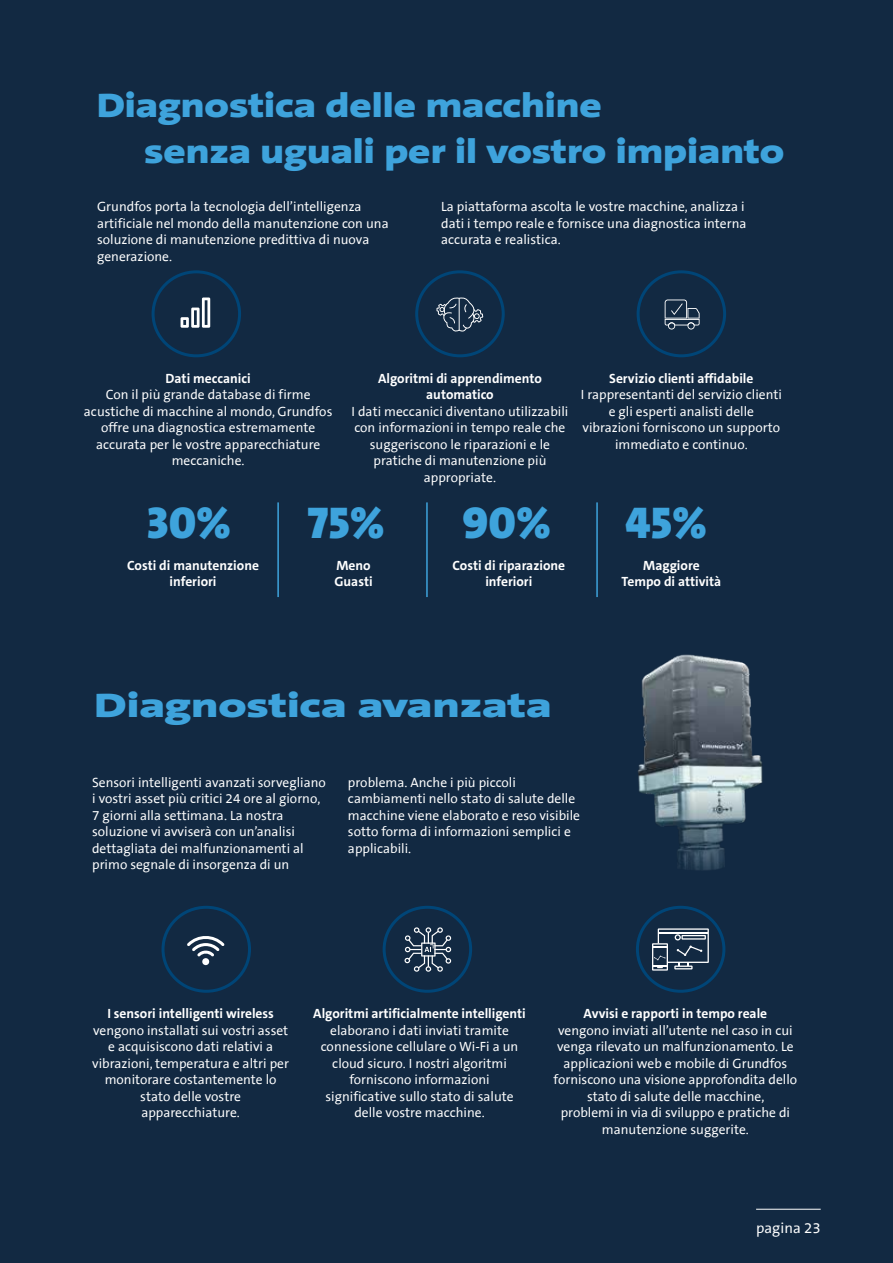
<style>
.page{position:relative;width:893px;height:1263px;background:#122942}
.page>*{position:absolute;margin:0;border:0;box-sizing:border-box;transform-origin:0 0}
.t1{font:900 45px "Grundfos The Sans";color:#3ea3dc}
.t2{font:900 34.5px/46.5px "Grundfos The Sans Extd";color:#3ea3dc;scale:.87 1}
.t3{font:900 34.5px "Grundfos The Sans Extd";color:#3ea3dc}
.t4{font:15px "Grundfos The Sans";color:#fff}
.t5{font:13.5px/16.5px "Grundfos The Sans";color:#fff;text-align:center}
.t6{font:700 13.5px/16.5px "Grundfos The Sans";color:#fff;text-align:center}
</style>
<div class="page">
<hr style="left:756px;top:1209px;width:65px;height:1px;background:#fff">
<div style="left:152px;top:270px;width:89px;height:87px;border:3px solid #004577;border-radius:50%"></div>
<div style="left:415px;top:270px;width:90px;height:87px;border:3px solid #004577;border-radius:50%"></div>
<div style="left:637px;top:270px;width:89px;height:87px;border:3px solid #004577;border-radius:50%"></div>
<hr style="left:277px;top:502px;width:2px;height:95px;background:#3ea3dc">
<hr style="left:426px;top:502px;width:2px;height:95px;background:#3ea3dc">
<hr style="left:596px;top:502px;width:2px;height:95px;background:#3ea3dc">
<div style="left:161px;top:906px;width:90px;height:87px;border:3px solid #004577;border-radius:50%"></div>
<div style="left:383px;top:906px;width:89px;height:87px;border:3px solid #004577;border-radius:50%"></div>
<div style="left:636px;top:906px;width:89px;height:87px;border:3px solid #004577;border-radius:50%"></div>
<img style="left:638px;top:654px;width:125px;height:216px">
<svg style="left:181px;top:297px;width:29px;height:31px"></svg>
<svg style="left:436px;top:297px;width:47px;height:35px"></svg>
<svg style="left:665px;top:299px;width:35px;height:30px"></svg>
<svg style="left:187px;top:936px;width:37px;height:29px"></svg>
<svg style="left:404px;top:927px;width:47px;height:45px"></svg>
<svg style="left:652px;top:928px;width:57px;height:42px"></svg>
<h2 class="t2" style="left:144px;top:82px;width:737px;text-indent:-47px">Diagnostica delle macchine<br>senza uguali per il vostro impianto</h2>
<p class="t5" style="left:97px;top:199px;width:293px;text-align:left">Grundfos porta la tecnologia dell’intelligenza artificiale nel mondo della manutenzione con una soluzione di manutenzione predittiva di nuova generazione.</p>
<p class="t5" style="left:441px;top:199px;width:307px;text-align:left">La piattaforma ascolta le vostre macchine, analizza i dati i tempo reale e fornisce una diagnostica interna accurata e realistica.</p>
<p class="t6" style="left:166px;top:370px;width:87px">Dati meccanici</p>
<p class="t5" style="left:84px;top:387px;width:250px">Con il più grande database di firme acustiche di macchine al mondo, Grundfos offre una diagnostica estremamente accurata per le vostre apparecchiature meccaniche.</p>
<p class="t6" style="left:378px;top:370px;width:165px">Algoritmi di apprendimento automatico</p>
<p class="t5" style="left:352px;top:403px;width:218px">I dati meccanici diventano utilizzabili con informazioni in tempo reale che suggeriscono le riparazioni e le pratiche di manutenzione più appropriate.</p>
<h1 class="t1" style="left:147px;top:494px;width:86px">30%</h1>
<p class="t6" style="left:127px;top:557px;width:133px">Costi di manutenzione inferiori</p>
<h1 class="t1" style="left:307px;top:494px;width:79px">75%</h1>
<p class="t6" style="left:334px;top:557px;width:40px;text-align:left">Meno<br>Guasti</p>
<h1 class="t1" style="left:463px;top:494px;width:90px">90%</h1>
<p class="t6" style="left:452px;top:557px;width:114px">Costi di riparazione inferiori</p>
<p class="t6" style="left:609px;top:370px;width:146px">Servizio clienti affidabile</p>
<p class="t5" style="left:581px;top:387px;width:203px">I rappresentanti del servizio clienti e gli esperti analisti delle vibrazioni forniscono un supporto immediato e continuo.</p>
<h1 class="t1" style="left:625px;top:494px;width:83px">45%</h1>
<p class="t6" style="left:622px;top:557px;width:101px">Maggiore<br>Tempo di attività</p>
<h2 class="t3" style="left:94px;top:683px;width:459px">Diagnostica avanzata</h2>
<p class="t5" style="left:92px;top:775px;width:235px;text-align:left">Sensori intelligenti avanzati sorvegliano i vostri asset più critici 24 ore al giorno, 7 giorni alla settimana. La nostra soluzione vi avviserà con un’analisi dettagliata dei malfunzionamenti al primo segnale di insorgenza di un</p>
<p class="t5" style="left:348px;top:775px;width:234px;text-align:left">problema. Anche i più piccoli cambiamenti nello stato di salute delle macchine viene elaborato e reso visibile sotto forma di informazioni semplici e applicabili.</p>
<p class="t6" style="left:107px;top:1005px;width:168px">I sensori intelligenti wireless</p>
<p class="t5" style="left:92px;top:1022px;width:198px">vengono installati sui vostri asset e acquisiscono dati relativi a vibrazioni, temperatura e altri per monitorare costantemente lo stato delle vostre apparecchiature.</p>
<p class="t6" style="left:313px;top:1005px;width:214px">Algoritmi artificialmente intelligenti</p>
<p class="t5" style="left:321px;top:1022px;width:199px">elaborano i dati inviati tramite connessione cellulare o Wi-Fi a un cloud sicuro. I nostri algoritmi forniscono informazioni significative sullo stato di salute delle vostre macchine.</p>
<p class="t6" style="left:584px;top:1005px;width:185px">Avvisi e rapporti in tempo reale</p>
<p class="t5" style="left:554px;top:1022px;width:245px">vengono inviati all’utente nel caso in cui venga rilevato un malfunzionamento. Le applicazioni web e mobile di Grundfos forniscono una visione approfondita dello stato di salute delle macchine,<br>problemi in via di sviluppo e pratiche di manutenzione suggerite.</p>
<p class="t4" style="left:756px;top:1220px;width:66px">pagina 23</p>
</div>
